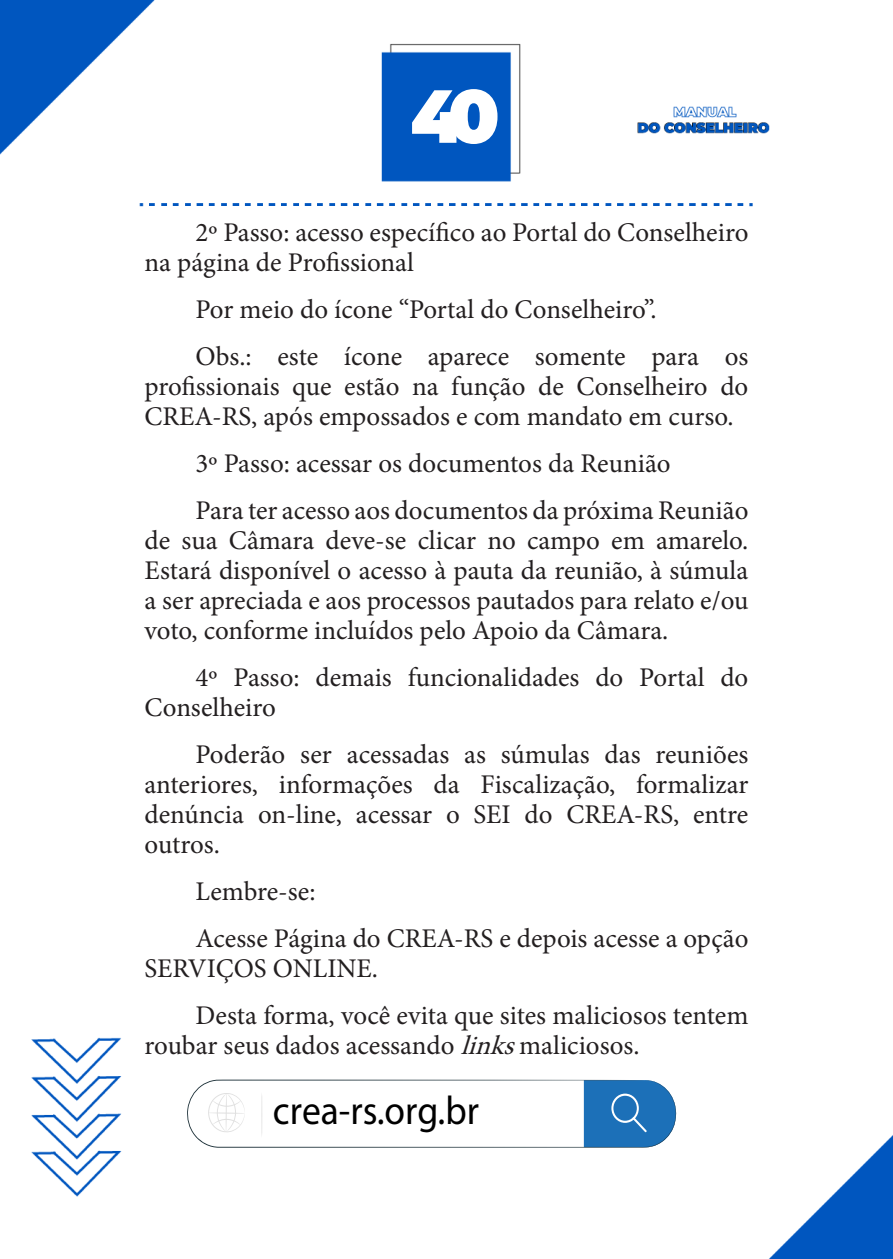
<style>
.page{position:relative;width:893px;height:1259px;background:#fff}
.page>*{position:absolute;margin:0;border:0;box-sizing:border-box;transform-origin:0 0}
.t1{font:900 75px "Montserrat";color:#fff}
.t2{font:40.2px "Myriad Pro";color:#000;scale:.94 1}
.Texto_Comum{font:27px/30px "Minion Pro";color:#231f20}
.s1{font-style:italic}
</style>
<div class="page">
<img style="left:0;top:0;width:893px;height:1259px">
<svg style="left:186px;top:1079px;width:491px;height:68px"></svg>
<h1 class="t1" style="left:410px;top:60px;width:91px">40</h1>
<p class="Texto_Comum" style="left:145px;top:217px;width:605px;text-indent:51px">2º Passo: acesso específico ao Portal do Conselheiro na página de Profissional</p>
<p class="Texto_Comum" style="left:196px;top:294px;width:462px">Por meio do ícone “Portal do Conselheiro”.</p>
<p class="Texto_Comum" style="left:145px;top:341px;width:605px;text-align:justify;text-indent:51px">Obs.: este ícone aparece somente para os profissionais que estão na função de Conselheiro do CREA-RS, após empossados e com mandato em curso.</p>
<p class="Texto_Comum" style="left:196px;top:448px;width:477px">3º Passo: acessar os documentos da Reunião</p>
<p class="Texto_Comum" style="left:145px;top:495px;width:605px;text-align:justify;text-indent:51px">Para ter acesso aos documentos da próxima Reunião de sua Câmara deve-se clicar no campo em amarelo.<br>Estará disponível o acesso à pauta da reunião, à súmula a ser apreciada e aos processos pautados para relato e/ou voto, conforme incluídos pelo Apoio da Câmara.</p>
<p class="Texto_Comum" style="left:145px;top:662px;width:605px;text-indent:51px">4º Passo: demais funcionalidades do Portal do<br>Conselheiro</p>
<p class="Texto_Comum" style="left:145px;top:739px;width:605px;text-align:justify;text-indent:51px">Poderão ser acessadas as súmulas das reuniões anteriores, informações da Fiscalização, formalizar denúncia on-line, acessar o SEI do CREA-RS, entre outros.</p>
<p class="Texto_Comum" style="left:196px;top:876px;width:121px">Lembre-se:</p>
<p class="Texto_Comum" style="left:145px;top:923px;width:605px;text-indent:51px">Acesse Página do CREA-RS e depois acesse a opção<br>SERVIÇOS ONLINE.</p>
<p class="Texto_Comum" style="left:145px;top:1000px;width:605px;text-indent:51px">Desta forma, você evita que sites maliciosos tentem roubar seus dados acessando <span class="s1">links</span>maliciosos.</p>
<h2 class="t2" style="left:273px;top:1086px;width:221px">crea-rs.org.br</h2>
</div>
